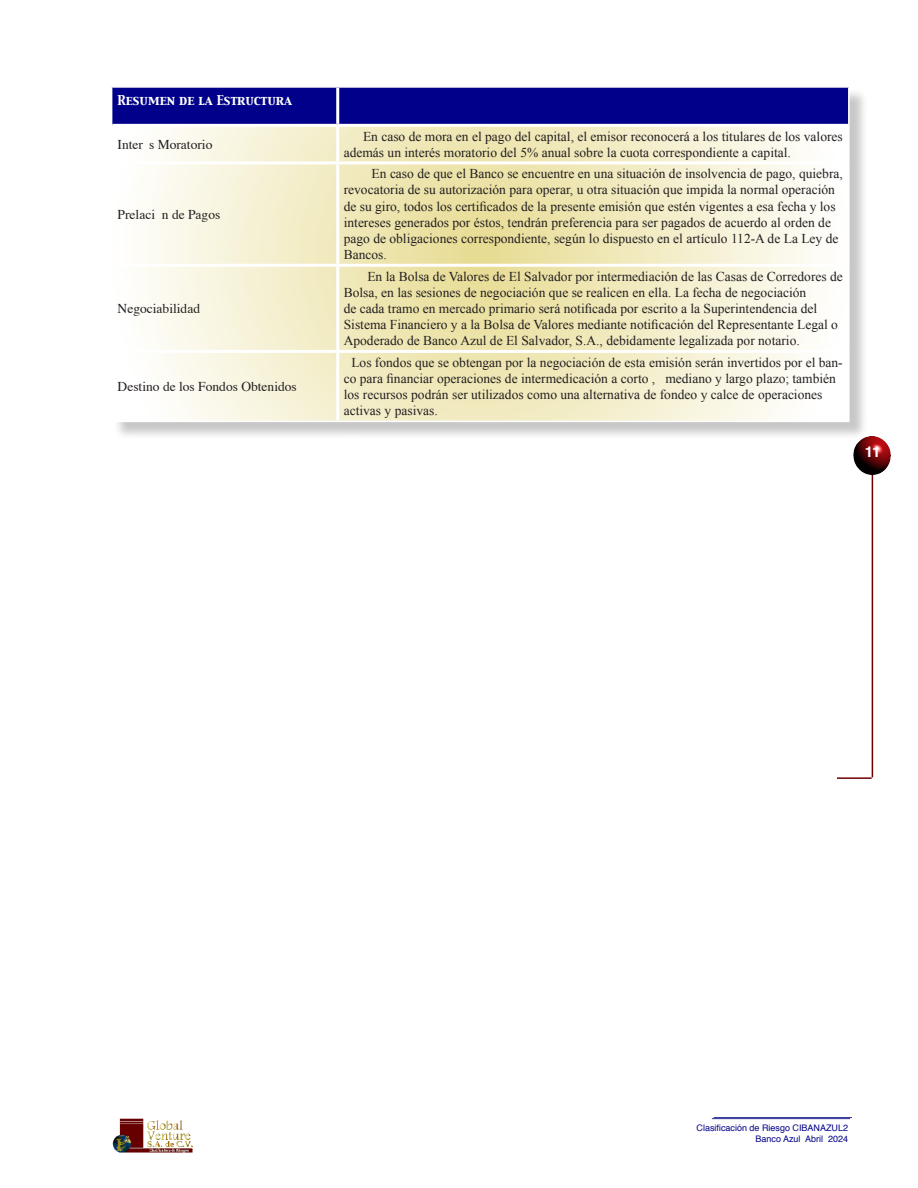
<style>
.page{position:relative;width:918px;height:1188px;background:#fff}
.page>*{position:absolute;margin:0;border:0;box-sizing:border-box;transform-origin:0 0}
.t1{font:700 15px "Helvetica";color:#fff}
.t2{font:13.5px/16.2px "Times New Roman";color:#231f20}
.t3{font:13.5px "Times";color:#231f20}
.t4{font:12px "Capitals";color:#fff}
.t5{font:9px/10.8px "Helvetica";color:#00008a;text-align:right}
</style>
<div class="page">
<img style="left:112px;top:1118px;width:81px;height:35px">
<hr style="left:872px;top:466px;width:1px;height:311px;background:#6e0000">
<hr style="left:837px;top:777px;width:35px;height:2px;background:#6e0000">
<img style="left:853px;top:436px;width:38px;height:38px">
<hr style="left:714px;top:1117px;width:138px;height:1px;background:#2e3092">
<hr style="left:712px;top:1118px;width:138px;height:1px;background:#2e3092">
<div style="left:113px;top:89px;width:755px;height:352px;background:#231f20;opacity:.25"></div>
<div style="left:112px;top:88px;width:736px;height:36px;background:#00008a"></div>
<svg style="left:113px;top:127px;width:735px;height:294px"></svg>
<hr style="left:336px;top:88px;width:3px;height:36px;background:#fff">
<hr style="left:112px;top:124px;width:226px;height:3px;background:#fff">
<hr style="left:338px;top:124px;width:510px;height:3px;background:#fff">
<hr style="left:336px;top:127px;width:3px;height:34px;background:#fff">
<hr style="left:112px;top:161px;width:226px;height:3px;background:#fff">
<hr style="left:338px;top:161px;width:510px;height:3px;background:#fff">
<hr style="left:336px;top:164px;width:3px;height:100px;background:#fff">
<hr style="left:112px;top:264px;width:226px;height:3px;background:#fff">
<hr style="left:338px;top:264px;width:510px;height:3px;background:#fff">
<hr style="left:336px;top:267px;width:3px;height:83px;background:#fff">
<hr style="left:112px;top:350px;width:226px;height:3px;background:#fff">
<hr style="left:338px;top:350px;width:510px;height:3px;background:#fff">
<hr style="left:336px;top:353px;width:3px;height:68px;background:#fff">
<hr style="left:848px;top:88px;width:2px;height:37px;background:#fff">
<hr style="left:848px;top:125px;width:2px;height:38px;background:#fff">
<hr style="left:848px;top:163px;width:2px;height:102px;background:#fff">
<hr style="left:848px;top:265px;width:2px;height:86px;background:#fff">
<hr style="left:848px;top:351px;width:2px;height:70px;background:#fff">
<hr style="left:111px;top:421px;width:227px;height:1px;background:#fff">
<hr style="left:338px;top:421px;width:512px;height:1px;background:#fff">
<p class="t4" style="left:118px;top:92px;width:176px">Resumen de la Estructura</p>
<p class="t3" style="left:118px;top:137px;width:96px">Interés Moratorio</p>
<p class="t2" style="left:344px;top:128px;width:501px;text-indent:19px">En caso de mora en el pago del capital, el emisor reconocerá a los titulares de los valores además un interés moratorio del 5% anual sobre la cuota correspondiente a capital.</p>
<p class="t3" style="left:118px;top:207px;width:104px">Prelación de Pagos</p>
<p class="t3" style="left:118px;top:301px;width:84px">Negociabilidad</p>
<p class="t3" style="left:118px;top:379px;width:181px">Destino de los Fondos Obtenidos</p>
<p class="t2" style="left:344px;top:165px;width:501px;text-indent:28px">En caso de que el Banco se encuentre en una situación de insolvencia de pago, quiebra, revocatoria de su autorización para operar, u otra situación que impida la normal operación de su giro, todos los certificados de la presente emisión que estén vigentes a esa fecha y los intereses generados por éstos, tendrán preferencia para ser pagados de acuerdo al orden de pago de obligaciones correspondiente, según lo dispuesto en el artículo 112-A de La Ley de Bancos.</p>
<p class="t2" style="left:344px;top:268px;width:501px;text-indent:24px">En la Bolsa de Valores de El Salvador por intermediación de las Casas de Corredores de Bolsa, en las sesiones de negociación que se realicen en ella. La fecha de negociación<br>de cada tramo en mercado primario será notificada por escrito a la Superintendencia del Sistema Financiero y a la Bolsa de Valores mediante notificación del Representante Legal o Apoderado de Banco Azul de El Salvador, S.A., debidamente legalizada por notario.</p>
<p class="t2" style="left:344px;top:354px;width:501px;text-indent:8px">Los fondos que se obtengan por la negociación de esta emisión serán invertidos por el ban&shy;co para financiar operaciones de intermedicación a corto , mediano y largo plazo; también los recursos podrán ser utilizados como una alternativa de fondeo y calce de operaciones activas y pasivas.</p>
<p class="t1" style="left:865px;top:440px;width:17px">11</p>
<p class="t5" style="left:697px;top:1123px;width:153px">Clasificación de Riesgo CIBANAZUL2<br>Banco Azul Abril 2024</p>
</div>
